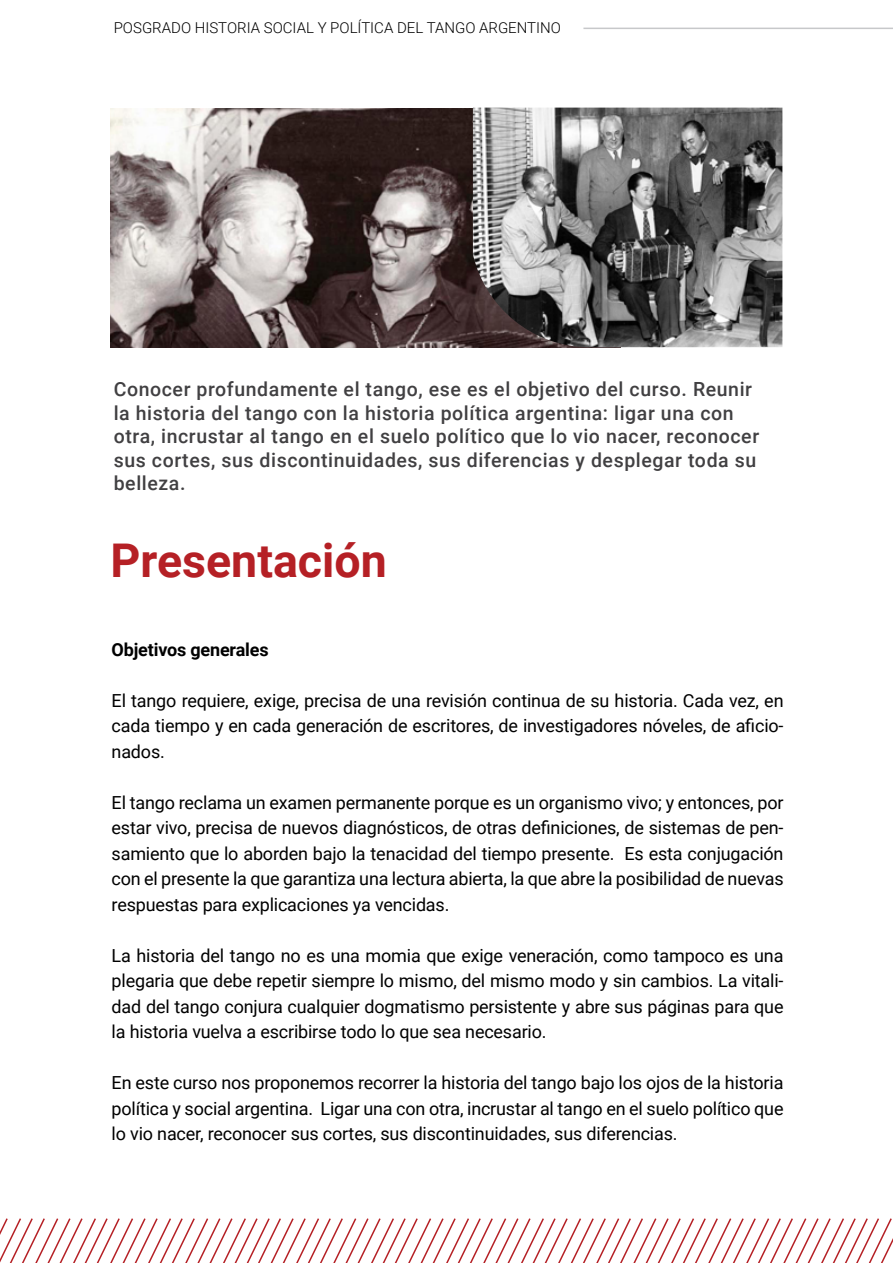
<style>
.page{position:relative;width:893px;height:1263px;background:#fff}
.page>*{position:absolute;margin:0;border:0;box-sizing:border-box;transform-origin:0 0}
.t1{font:700 46.5px "Roboto";color:#b52025}
.t2{font:500 19.5px/23.4px "Roboto";letter-spacing:.03em;color:#414042}
.t3{font:18px/25.5px "Roboto";letter-spacing:-.01em;color:#000;text-align:justify}
.t4{font:700 18px "Roboto";letter-spacing:-.01em;color:#000}
.t5{font:300 15px "Roboto";color:#000}
</style>
<div class="page">
<hr style="left:583px;top:28px;width:310px;height:1px;background:#c7c8ca">
<img style="left:111px;top:108px;width:362px;height:239px">
<img style="left:473px;top:108px;width:309px;height:239px">
<svg style="left:0;top:1218px;width:893px;height:45px"></svg>
<p class="t5" style="left:114px;top:17px;width:449px">POSGRADO HISTORIA SOCIAL Y POLÍTICA DEL TANGO ARGENTINO</p>
<p class="t2" style="left:114px;top:377px;width:647px">Conocer profundamente el tango, ese es el objetivo del curso. Reunir la historia del tango con la historia política argentina: ligar una con otra, incrustar al tango en el suelo político que lo vio nacer, reconocer sus cortes, sus discontinuidades, sus diferencias y desplegar toda su belleza.</p>
<h1 class="t1" style="left:111px;top:528px;width:278px">Presentación</h1>
<p class="t4" style="left:112px;top:637px;width:158px">Objetivos generales</p>
<p class="t3" style="left:112px;top:687px;width:673px">El tango requiere, exige, precisa de una revisión continua de su historia. Cada vez, en cada tiempo y en cada generación de escritores, de investigadores nóveles, de aficio&shy;nados.</p>
<p class="t3" style="left:112px;top:789px;width:673px">El tango reclama un examen permanente porque es un organismo vivo; y entonces, por estar vivo, precisa de nuevos diagnósticos, de otras definiciones, de sistemas de pen&shy;samiento que lo aborden bajo la tenacidad del tiempo presente. Es esta conjugación con el presente la que garantiza una lectura abierta, la que abre la posibilidad de nuevas respuestas para explicaciones ya vencidas.</p>
<p class="t3" style="left:112px;top:942px;width:673px">La historia del tango no es una momia que exige veneración, como tampoco es una plegaria que debe repetir siempre lo mismo, del mismo modo y sin cambios. La vitali&shy;dad del tango conjura cualquier dogmatismo persistente y abre sus páginas para que la historia vuelva a escribirse todo lo que sea necesario.</p>
<p class="t3" style="left:112px;top:1069px;width:673px">En este curso nos proponemos recorrer la historia del tango bajo los ojos de la historia política y social argentina. Ligar una con otra, incrustar al tango en el suelo político que lo vio nacer, reconocer sus cortes, sus discontinuidades, sus diferencias.</p>
</div>
